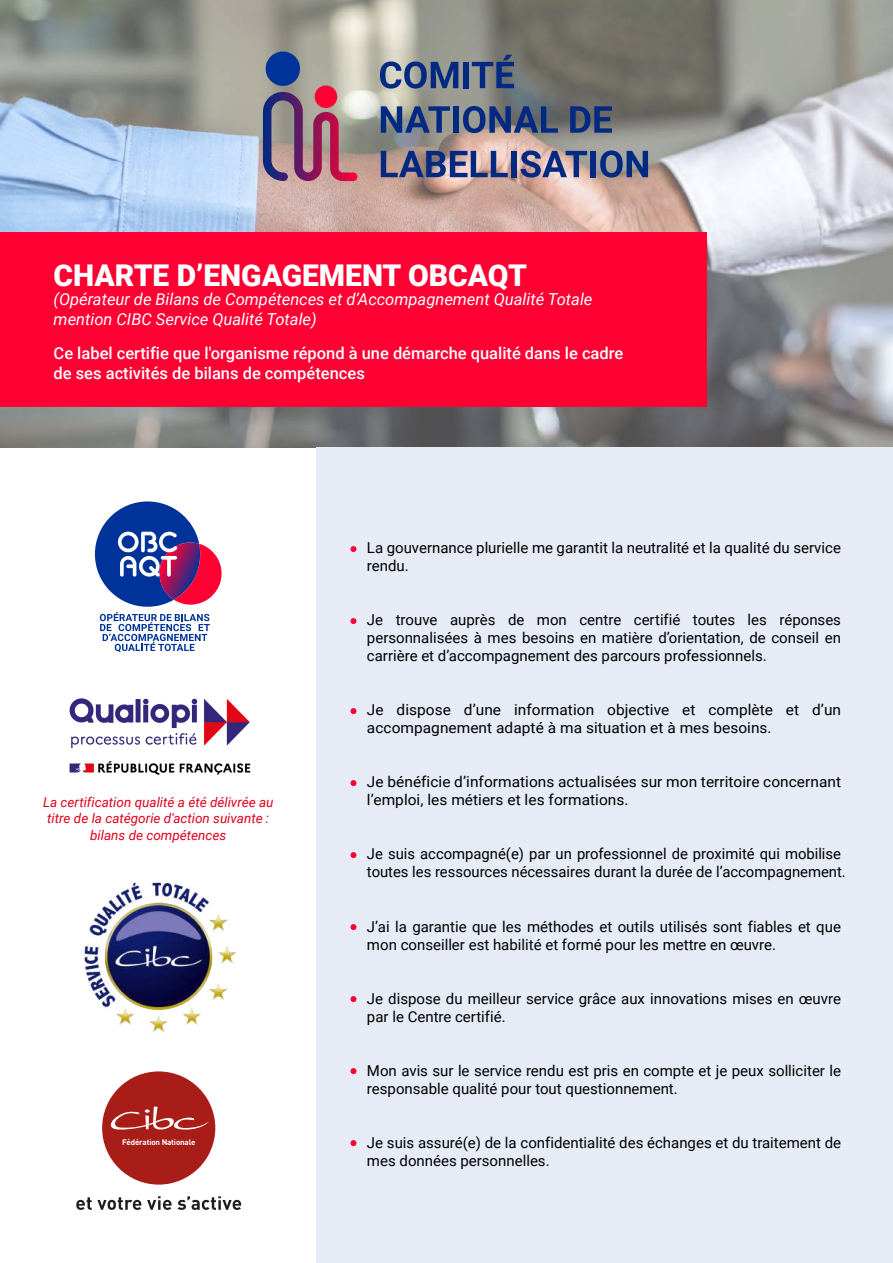
<style>
.page{position:relative;width:893px;height:1263px;background:#fff}
.page>*{position:absolute;margin:0;border:0;box-sizing:border-box;transform-origin:0 0}
.t1{font:900 30px "Roboto";color:#fff}
.t2{font:500 16.5px/19.5px "Roboto";color:#fff}
.t3{font:italic 16.5px/19.5px "Roboto";color:#fff}
.t4{font:15px/18px "Roboto";color:#000}
.t5{font:italic 13.5px/16.5px "Roboto";color:#e1001a;text-align:center}
.t6{font:700 7.95px "DIN Pro";letter-spacing:-.02em;color:#fff}
</style>
<div class="page">
<img style="left:0;top:0;width:893px;height:447px">
<div style="left:0;top:232px;width:706px;height:174px;background:#f03"></div>
<div style="left:316px;top:447px;width:577px;height:816px;background:#e6ebf5"></div>
<svg style="left:350px;top:546px;width:6px;height:6px"></svg>
<svg style="left:350px;top:618px;width:6px;height:6px"></svg>
<svg style="left:350px;top:708px;width:6px;height:6px"></svg>
<svg style="left:350px;top:780px;width:6px;height:6px"></svg>
<svg style="left:350px;top:852px;width:6px;height:6px"></svg>
<svg style="left:350px;top:924px;width:6px;height:6px"></svg>
<svg style="left:350px;top:996px;width:6px;height:6px"></svg>
<svg style="left:350px;top:1068px;width:6px;height:6px"></svg>
<svg style="left:350px;top:1140px;width:6px;height:6px"></svg>
<svg style="left:263px;top:50px;width:94px;height:131px;background:#97798b"></svg>
<svg style="left:380px;top:61px;width:78px;height:28px;background:#5b6e93"></svg>
<div style="left:463px;top:62px;width:6px;height:26px;background:#012981"></div>
<svg style="left:472px;top:55px;width:42px;height:33px"></svg>
<svg style="left:381px;top:106px;width:69px;height:27px;background:#506489"></svg>
<div style="left:453px;top:106px;width:6px;height:27px;background:#012981"></div>
<svg style="left:463px;top:106px;width:95px;height:27px;background:#44567d"></svg>
<svg style="left:570px;top:106px;width:42px;height:27px"></svg>
<svg style="left:381px;top:151px;width:127px;height:26px;background:#707092"></svg>
<div style="left:511px;top:151px;width:6px;height:26px;background:#012981"></div>
<svg style="left:521px;top:150px;width:66px;height:28px;background:#7b7a9a"></svg>
<div style="left:590px;top:151px;width:6px;height:26px;background:#012981"></div>
<svg style="left:600px;top:150px;width:48px;height:28px"></svg>
<svg style="left:95px;top:501px;width:127px;height:151px"></svg>
<img style="left:84px;top:882px;width:152px;height:151px">
<img style="left:69px;top:698px;width:182px;height:77px">
<svg style="left:76px;top:1197px;width:65px;height:13px"></svg>
<svg style="left:147px;top:1196px;width:25px;height:14px"></svg>
<svg style="left:178px;top:1196px;width:63px;height:14px"></svg>
<div style="left:102px;top:1071px;width:113px;height:113px;background:#a81d17;border-radius:50%"></div>
<svg style="left:111px;top:1107px;width:98px;height:23px"></svg>
<h1 class="t1" style="left:54px;top:254px;width:475px">CHARTE D’ENGAGEMENT OBCAQT</h1>
<p class="t3" style="left:54px;top:289px;width:540px">(Opérateur de Bilans de Compétences et d’Accompagnement Qualité Totale mention CIBC Service Qualité Totale)</p>
<p class="t2" style="left:54px;top:343px;width:571px">Ce label certifie que l'organisme répond à une démarche qualité dans le cadre de ses activités de bilans de compétences</p>
<p class="t5" style="left:43px;top:793px;width:232px">La certification qualité a été délivrée au titre de la catégorie d'action suivante : bilans de compétences</p>
<p class="t6" style="left:122px;top:1136px;width:75px">Fédération Nationale</p>
<p class="t4" style="left:367px;top:538px;width:475px">La gouvernance plurielle me garantit la neutralité et la qualité du service rendu.</p>
<p class="t4" style="left:367px;top:610px;width:476px;text-align:justify">Je trouve auprès de mon centre certifié toutes les réponses personnalisées à mes besoins en matière d’orientation, de conseil en carrière et d’accompagnement des parcours professionnels.</p>
<p class="t4" style="left:367px;top:700px;width:476px">Je dispose d’une information objective et complète et d’un accompagnement adapté à ma situation et à mes besoins.</p>
<p class="t4" style="left:367px;top:772px;width:476px">Je bénéficie d’informations actualisées sur mon territoire concernant l’emploi, les métiers et les formations.</p>
<p class="t4" style="left:367px;top:844px;width:480px">Je suis accompagné(e) par un professionnel de proximité qui mobilise toutes les ressources nécessaires durant la durée de l’accompagnement.</p>
<p class="t4" style="left:367px;top:916px;width:476px">J’ai la garantie que les méthodes et outils utilisés sont fiables et que mon conseiller est habilité et formé pour les mettre en œuvre.</p>
<p class="t4" style="left:367px;top:988px;width:476px">Je dispose du meilleur service grâce aux innovations mises en œuvre par le Centre certifié.</p>
<p class="t4" style="left:367px;top:1060px;width:476px">Mon avis sur le service rendu est pris en compte et je peux solliciter le responsable qualité pour tout questionnement.</p>
<p class="t4" style="left:367px;top:1132px;width:476px">Je suis assuré(e) de la confidentialité des échanges et du traitement de mes données personnelles.</p>
</div>
